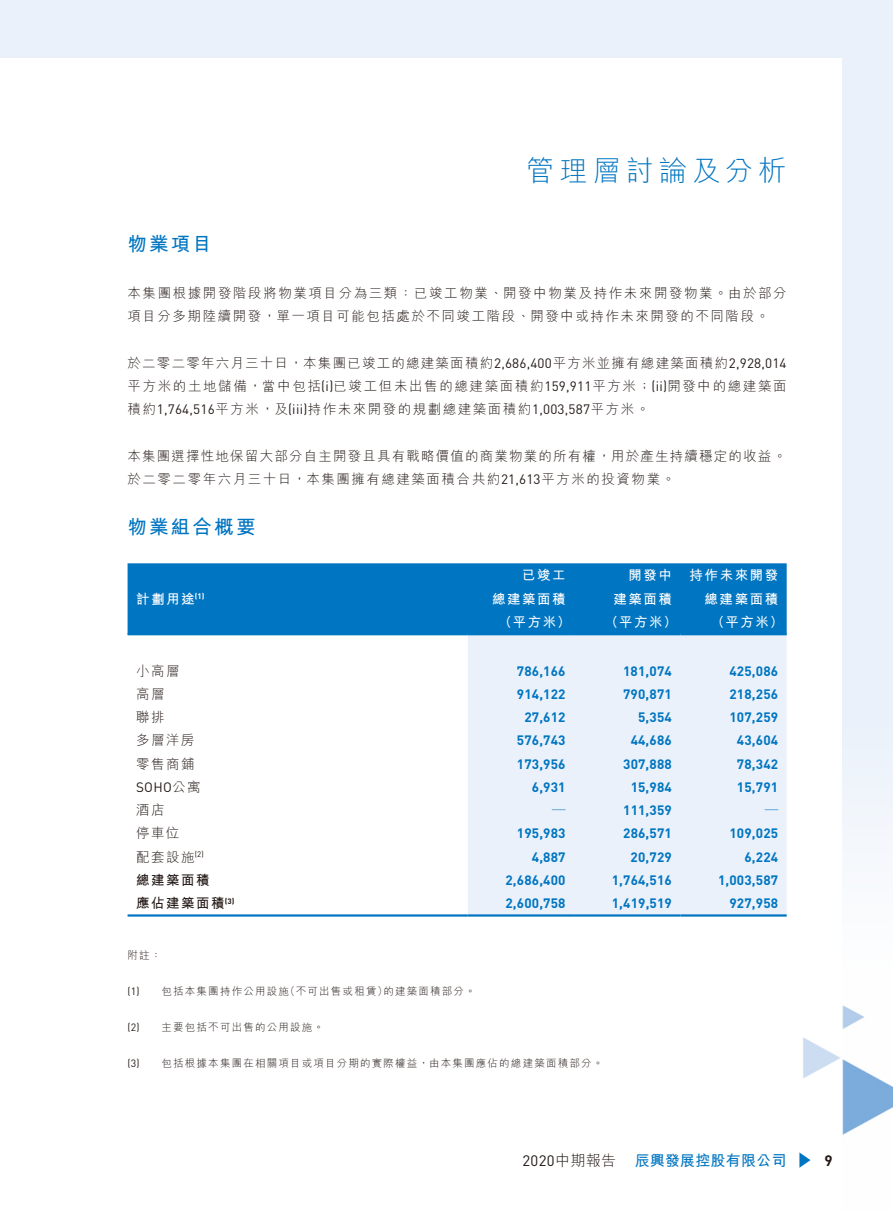
<style>
.page{position:relative;width:893px;height:1212px;background:#fff}
.page>*{position:absolute;margin:0;border:0;box-sizing:border-box;transform-origin:0 0}
.t1{font:300 28.5px "M Hei HK";letter-spacing:.16em;color:#0075c1}
.t2{font:700 19.5px "M Hei HK";letter-spacing:.11em;color:#0075c1}
.t3{font:700 15px "M Hei HK";letter-spacing:.01em;color:#0075c1}
.t4{font:700 15px "DIN";color:#231916}
.t5{font:300 13.5px/23.2px "M Hei HK";letter-spacing:.11em;color:#231916}
.t6{font:700 13.5px "DIN";letter-spacing:.01em;color:#0075c1}
.t7{font:300 13.5px/23.2px "M Hei HK";letter-spacing:.085em;color:#231916}
.t8{font:700 13.5px "M Hei HK";letter-spacing:.11em;color:#fff}
.t9{font:700 13.5px "M Hei HK";letter-spacing:.11em;color:#231916}
.t10{font:13.5px "DIN";color:#231916}
.t11{font:700 13.5px "M Hei HK";color:#0075c1}
.t12{font:300 10.5px "M Hei HK";letter-spacing:.11em;color:#231916}
.s1{font-family:"DIN";font-weight:400}
.s2{font-family:"M Hei HK";font-weight:300}
.s3{font-family:"DIN";font-weight:400;color:#231916}
.s4{font-weight:300;color:#231916}
</style>
<div class="page">
<div style="left:842px;top:0;width:51px;height:1212px;background:#eaf1fa"></div>
<img style="left:471px;top:908px;width:422px;height:262px">
<svg style="left:799px;top:1152px;width:11px;height:16px"></svg>
<div style="left:128px;top:563px;width:659px;height:70px;background:#0075c1"></div>
<div style="left:468px;top:635px;width:319px;height:279px;background:#eaf1fa"></div>
<hr style="left:128px;top:633px;width:340px;height:2px;background:#0075c1">
<hr style="left:468px;top:633px;width:106px;height:2px;background:#0075c1">
<hr style="left:574px;top:633px;width:106px;height:2px;background:#0075c1">
<hr style="left:680px;top:633px;width:107px;height:2px;background:#0075c1">
<hr style="left:128px;top:914px;width:340px;height:2px;background:#0075c1">
<hr style="left:468px;top:914px;width:106px;height:2px;background:#0075c1">
<hr style="left:574px;top:914px;width:106px;height:2px;background:#0075c1">
<hr style="left:680px;top:914px;width:107px;height:2px;background:#0075c1">
<h1 class="t1" style="left:526px;top:150px;width:262px">管理層討論及分析</h1>
<h2 class="t2" style="left:128px;top:230px;width:86px">物業項目</h2>
<p class="t5" style="left:128px;top:281px;width:661px">本集團根據開發階段將物業項目分為三類：已竣工物業、開發中物業及持作未來開發物業。由於部分項目分多期陸續開發，單一項目可能包括處於不同竣工階段、開發中或持作未來開發的不同階段。</p>
<p class="t5" style="left:128px;top:350px;width:661px;text-align:justify">於二零二零年六月三十日，本集團已竣工的總建築面積約<span class="s1">2,686,400</span>平方米並擁有總建築面積約<span class="s1">2,928,014</span>平方米的土地儲備，當中包括<span class="s1">(i)</span>已竣工但未出售的總建築面積約<span class="s1">159,911</span>平方米；<span class="s1">(ii)</span>開發中的總建築面積約<span class="s1">1,764,516</span>平方米，及<span class="s1">(iii)</span>持作未來開發的規劃總建築面積約<span class="s1">1,003,587</span>平方米。</p>
<p class="t7" style="left:128px;top:443px;width:660px">本集團選擇性地保留大部分自主開發且具有戰略價值的商業物業的所有權，用於產生持續穩定的收益。於二零二零年六月三十日，本集團擁有總建築面積合共約<span class="s1">21,613</span>平方米的投資物業。</p>
<h2 class="t2" style="left:128px;top:513px;width:129px">物業組合概要</h2>
<p class="t8" style="left:522px;top:566px;width:45px">已竣工</p>
<p class="t8" style="left:628px;top:566px;width:45px">開發中</p>
<p class="t8" style="left:690px;top:566px;width:90px">持作未來開發</p>
<p class="t8" style="left:136px;top:589px;width:70px">計劃用途<sup>(1)</sup></p>
<p class="t8" style="left:492px;top:589px;width:75px">總建築面積</p>
<p class="t8" style="left:613px;top:589px;width:60px">建築面積</p>
<p class="t8" style="left:705px;top:589px;width:75px">總建築面積</p>
<p class="t8" style="left:498px;top:612px;width:74px">（平方米）</p>
<p class="t8" style="left:605px;top:612px;width:74px">（平方米）</p>
<p class="t8" style="left:711px;top:612px;width:74px">（平方米）</p>
<p class="t5" style="left:136px;top:658px;width:45px">小高層</p>
<p class="t6" style="left:517px;top:662px;width:50px">786,166</p>
<p class="t6" style="left:623px;top:662px;width:50px">181,074</p>
<p class="t6" style="left:729px;top:662px;width:50px">425,086</p>
<p class="t5" style="left:136px;top:682px;width:30px">高層</p>
<p class="t6" style="left:517px;top:685px;width:50px">914,122</p>
<p class="t6" style="left:623px;top:685px;width:50px">790,871</p>
<p class="t6" style="left:729px;top:685px;width:50px">218,256</p>
<p class="t5" style="left:136px;top:705px;width:30px">聯排</p>
<p class="t6" style="left:524px;top:708px;width:43px">27,612</p>
<p class="t6" style="left:638px;top:708px;width:35px">5,354</p>
<p class="t6" style="left:729px;top:708px;width:50px">107,259</p>
<p class="t5" style="left:136px;top:728px;width:60px">多層洋房</p>
<p class="t6" style="left:517px;top:732px;width:50px">576,743</p>
<p class="t6" style="left:631px;top:732px;width:43px">44,686</p>
<p class="t6" style="left:737px;top:732px;width:43px">43,604</p>
<p class="t5" style="left:136px;top:751px;width:60px">零售商鋪</p>
<p class="t6" style="left:517px;top:755px;width:50px">173,956</p>
<p class="t6" style="left:623px;top:755px;width:50px">307,888</p>
<p class="t6" style="left:737px;top:755px;width:43px">78,342</p>
<p class="t10" style="left:136px;top:778px;width:66px">SOHO<span class="s2">公寓</span></p>
<p class="t6" style="left:532px;top:778px;width:35px">6,931</p>
<p class="t6" style="left:631px;top:778px;width:43px">15,984</p>
<p class="t6" style="left:737px;top:778px;width:43px">15,791</p>
<p class="t5" style="left:136px;top:798px;width:30px">酒店</p>
<p class="t11" style="left:552px;top:800px;width:15px">—</p>
<p class="t6" style="left:623px;top:801px;width:50px">111,359</p>
<p class="t11" style="left:765px;top:800px;width:15px">—</p>
<p class="t5" style="left:136px;top:821px;width:45px">停車位</p>
<p class="t6" style="left:517px;top:825px;width:50px">195,983</p>
<p class="t6" style="left:623px;top:825px;width:50px">286,571</p>
<p class="t6" style="left:729px;top:825px;width:50px">109,025</p>
<p class="t5" style="left:136px;top:844px;width:69px">配套設施<sup>(2)</sup></p>
<p class="t6" style="left:532px;top:848px;width:35px">4,887</p>
<p class="t6" style="left:631px;top:848px;width:43px">20,729</p>
<p class="t6" style="left:744px;top:848px;width:35px">6,224</p>
<p class="t9" style="left:136px;top:870px;width:75px">總建築面積</p>
<p class="t6" style="left:505px;top:871px;width:62px">2,686,400</p>
<p class="t6" style="left:612px;top:871px;width:62px">1,764,516</p>
<p class="t6" style="left:718px;top:871px;width:62px">1,003,587</p>
<p class="t9" style="left:136px;top:893px;width:100px">應佔建築面積<sup>(3)</sup></p>
<p class="t6" style="left:505px;top:894px;width:62px">2,600,758</p>
<p class="t6" style="left:612px;top:894px;width:62px">1,419,519</p>
<p class="t6" style="left:729px;top:894px;width:50px">927,958</p>
<p class="t12" style="left:128px;top:947px;width:35px">附註：</p>
<p class="t12" style="left:128px;top:983px;width:350px"><span class="s1">(1)</span> 包括本集團持作公用設施（不可出售或租賃）的建築面積部分。</p>
<p class="t12" style="left:128px;top:1019px;width:198px"><span class="s1">(2)</span> 主要包括不可出售的公用設施。</p>
<p class="t12" style="left:128px;top:1055px;width:477px"><span class="s1">(3)</span> 包括根據本集團在相關項目或項目分期的實際權益，由本集團應佔的總建築面積部分。</p>
<p class="t3" style="left:523px;top:1149px;width:265px"><span class="s3">2020</span><span class="s4">中期報告</span> 辰興發展控股有限公司</p>
<p class="t4" style="left:824px;top:1150px;width:10px">9</p>
</div>
